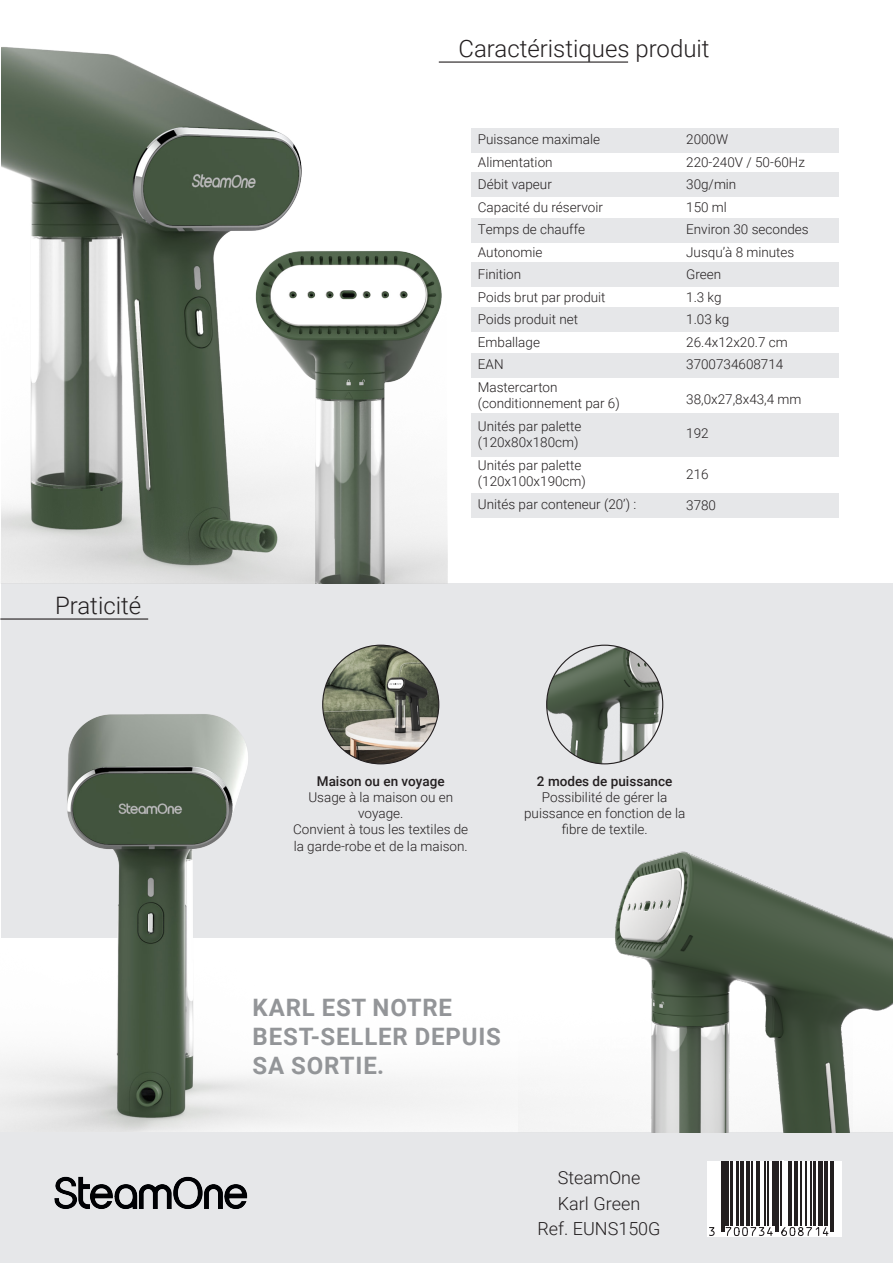
<style>
.page{position:relative;width:893px;height:1263px;background:#fff}
.page>*{position:absolute;margin:0;border:0;box-sizing:border-box;transform-origin:0 0}
.t1{font:700 24px/28.8px "Roboto";letter-spacing:.035em;color:#939598}
.t2{font:300 24px "Roboto";color:#231f20}
.t3{font:300 18px "Roboto";color:#231f20}
.t4{font:300 13.5px/16.2px "Roboto";color:#231f20;text-align:center}
.t5{font:500 13.5px "Roboto";color:#231f20}
</style>
<div class="page">
<div style="left:1px;top:584px;width:892px;height:354px;background:#e6e7e9"></div>
<img style="left:0;top:695px;width:664px;height:438px">
<img style="left:323px;top:645px;width:116px;height:119px">
<img style="left:547px;top:645px;width:116px;height:119px">
<hr style="left:0;top:618px;width:148px;height:2px;background:#231f20">
<hr style="left:439px;top:61px;width:189px;height:2px;background:#231f20">
<div style="left:0;top:1133px;width:893px;height:130px;background:#e6e7e9"></div>
<img style="left:54px;top:1176px;width:194px;height:33px">
<div style="left:472px;top:128px;width:367px;height:25px;background:#e6e7e9"></div>
<div style="left:472px;top:173px;width:367px;height:24px;background:#e6e7e9"></div>
<div style="left:472px;top:413px;width:367px;height:43px;background:#e6e7e9"></div>
<div style="left:472px;top:218px;width:367px;height:25px;background:#e6e7e9"></div>
<div style="left:472px;top:262px;width:367px;height:25px;background:#e6e7e9"></div>
<div style="left:472px;top:307px;width:367px;height:25px;background:#e6e7e9"></div>
<div style="left:472px;top:353px;width:367px;height:25px;background:#e6e7e9"></div>
<div style="left:472px;top:493px;width:367px;height:25px;background:#e6e7e9"></div>
<svg style="left:708px;top:1161px;width:134px;height:76px;background:#cecdcd"></svg>
<hr style="left:721px;top:1161px;width:1px;height:71px;background:#231f20">
<hr style="left:723px;top:1161px;width:1px;height:71px;background:#231f20">
<hr style="left:726px;top:1161px;width:3px;height:65px;background:#231f20">
<hr style="left:730px;top:1161px;width:3px;height:65px;background:#231f20">
<hr style="left:736px;top:1161px;width:3px;height:65px;background:#231f20">
<hr style="left:740px;top:1161px;width:1px;height:65px;background:#231f20">
<hr style="left:742px;top:1161px;width:1px;height:65px;background:#231f20">
<hr style="left:746px;top:1161px;width:3px;height:65px;background:#231f20">
<hr style="left:752px;top:1161px;width:1px;height:65px;background:#231f20">
<hr style="left:756px;top:1161px;width:2px;height:65px;background:#231f20">
<hr style="left:759px;top:1161px;width:1px;height:65px;background:#231f20">
<hr style="left:765px;top:1161px;width:1px;height:65px;background:#231f20">
<hr style="left:767px;top:1161px;width:1px;height:65px;background:#231f20">
<hr style="left:772px;top:1161px;width:2px;height:65px;background:#231f20">
<hr style="left:775px;top:1161px;width:2px;height:71px;background:#231f20">
<hr style="left:778px;top:1161px;width:1px;height:71px;background:#231f20">
<hr style="left:780px;top:1161px;width:1px;height:65px;background:#231f20">
<img style="left:783px;top:1161px;width:1px;height:65px">
<hr style="left:788px;top:1161px;width:4px;height:65px;background:#231f20">
<hr style="left:794px;top:1161px;width:2px;height:65px;background:#231f20">
<hr style="left:797px;top:1161px;width:1px;height:65px;background:#231f20">
<hr style="left:800px;top:1161px;width:2px;height:65px;background:#231f20">
<hr style="left:805px;top:1161px;width:1px;height:65px;background:#231f20">
<hr style="left:810px;top:1161px;width:1px;height:65px;background:#231f20">
<hr style="left:813px;top:1161px;width:3px;height:65px;background:#231f20">
<hr style="left:818px;top:1161px;width:3px;height:65px;background:#231f20">
<hr style="left:822px;top:1161px;width:1px;height:65px;background:#231f20">
<hr style="left:824px;top:1161px;width:4px;height:65px;background:#231f20">
<hr style="left:830px;top:1161px;width:1px;height:71px;background:#231f20">
<hr style="left:832px;top:1161px;width:2px;height:71px;background:#231f20">
<svg style="left:708px;top:1226px;width:121px;height:11px"></svg>
<img style="left:519px;top:839px;width:374px;height:294px">
<img style="left:1px;top:47px;width:126px;height:14px">
<img style="left:1px;top:61px;width:446px;height:523px">
<p class="t2" style="left:55px;top:588px;width:88px">Praticité</p>
<p class="t2" style="left:458px;top:31px;width:253px">Caractéristiques produit</p>
<p class="t4" style="left:478px;top:131px;width:124px">Puissance maximale</p>
<p class="t4" style="left:478px;top:153px;width:76px">Alimentation</p>
<p class="t4" style="left:478px;top:176px;width:75px">Débit vapeur</p>
<p class="t4" style="left:478px;top:198px;width:126px">Capacité du réservoir</p>
<p class="t4" style="left:478px;top:221px;width:109px">Temps de chauffe</p>
<p class="t4" style="left:478px;top:243px;width:66px">Autonomie</p>
<p class="t4" style="left:478px;top:266px;width:45px">Finition</p>
<p class="t4" style="left:478px;top:288px;width:129px">Poids brut par produit</p>
<p class="t4" style="left:478px;top:311px;width:102px">Poids produit net</p>
<p class="t4" style="left:478px;top:333px;width:64px">Emballage</p>
<p class="t4" style="left:478px;top:356px;width:27px">EAN</p>
<p class="t4" style="left:478px;top:378px;width:81px">Mastercarton</p>
<p class="t4" style="left:478px;top:395px;width:143px">(conditionnement par 6)</p>
<p class="t4" style="left:478px;top:417px;width:105px">Unités par palette</p>
<p class="t4" style="left:478px;top:434px;width:102px">(120x80x180cm)</p>
<p class="t4" style="left:478px;top:456px;width:105px">Unités par palette</p>
<p class="t4" style="left:478px;top:473px;width:110px">(120x100x190cm)</p>
<p class="t4" style="left:478px;top:495px;width:160px">Unités par conteneur (20’) :</p>
<p class="t4" style="left:686px;top:131px;width:44px">2000W</p>
<p class="t4" style="left:686px;top:153px;width:120px">220-240V / 50-60Hz</p>
<p class="t4" style="left:686px;top:176px;width:52px">30g/min</p>
<p class="t4" style="left:686px;top:198px;width:42px">150 ml</p>
<p class="t4" style="left:686px;top:221px;width:124px">Environ 30 secondes</p>
<p class="t4" style="left:686px;top:243px;width:110px">Jusqu’à 8 minutes</p>
<p class="t4" style="left:686px;top:266px;width:37px">Green</p>
<p class="t4" style="left:686px;top:288px;width:37px">1.3 kg</p>
<p class="t4" style="left:686px;top:311px;width:45px">1.03 kg</p>
<p class="t4" style="left:686px;top:333px;width:103px">26.4x12x20.7 cm</p>
<p class="t4" style="left:686px;top:356px;width:99px">3700734608714</p>
<p class="t4" style="left:686px;top:390px;width:117px">38,0x27,8x43,4 mm</p>
<p class="t4" style="left:686px;top:425px;width:24px">192</p>
<p class="t4" style="left:686px;top:465px;width:24px">216</p>
<p class="t4" style="left:686px;top:497px;width:31px">3780</p>
<p class="t5" style="left:317px;top:772px;width:129px">Maison ou en voyage</p>
<p class="t4" style="left:308px;top:789px;width:146px">Usage à la maison ou en voyage.</p>
<p class="t4" style="left:293px;top:821px;width:177px;text-align:left">Convient à tous les textiles de la garde-robe et de la maison.</p>
<p class="t5" style="left:537px;top:772px;width:137px">2 modes de puissance</p>
<p class="t4" style="left:524px;top:789px;width:163px">Possibilité de gérer la puissance en fonction de la fibre de textile.</p>
<p class="t1" style="left:253px;top:992px;width:250px">KARL EST NOTRE<br>BEST-SELLER DEPUIS<br>SA SORTIE.</p>
<p class="t3" style="left:558px;top:1165px;width:84px">SteamOne</p>
<p class="t3" style="left:558px;top:1190px;width:84px">Karl Green</p>
<p class="t3" style="left:537px;top:1216px;width:125px">Ref. EUNS150G</p>
</div>
